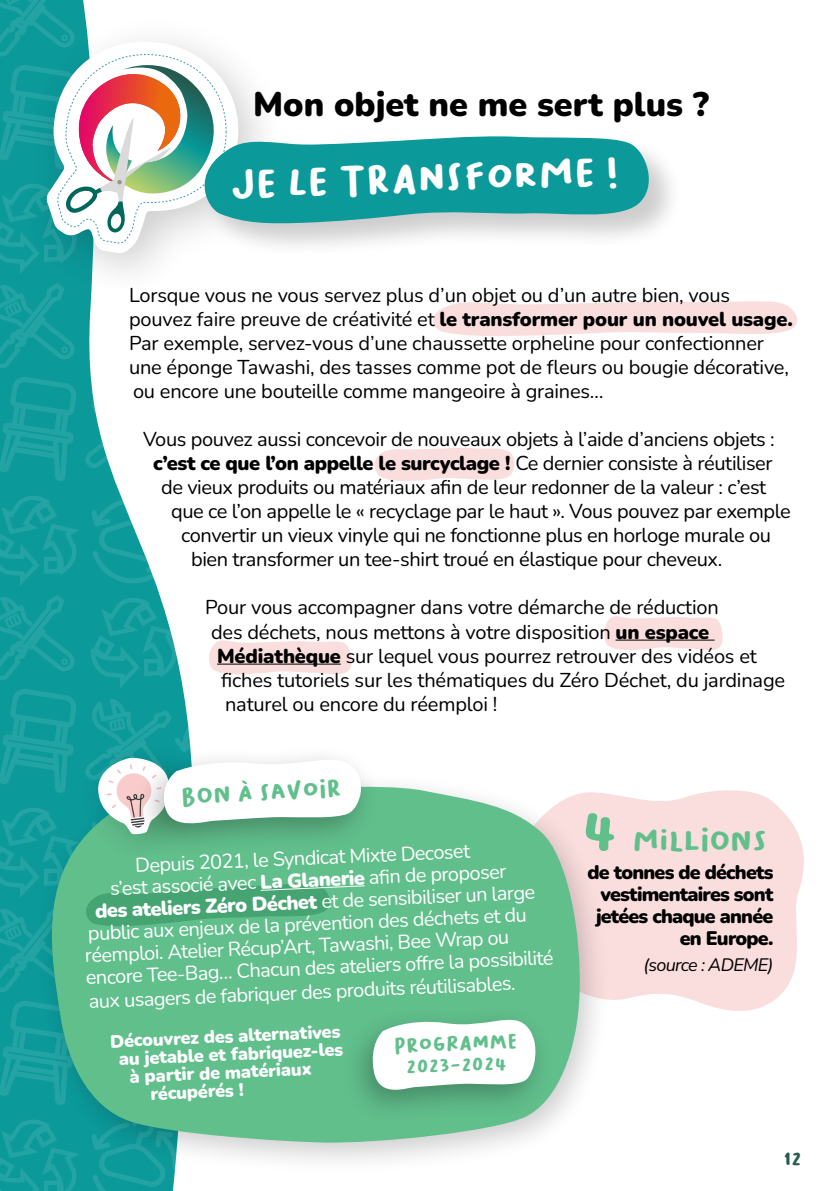
<style>
.page{position:relative;width:840px;height:1191px;background:#fff}
.page>*{position:absolute;margin:0;border:0;box-sizing:border-box;transform-origin:0 0}
.t1{font:40px "Bakso Sapi";color:#fff}
.t2{font:900 34px "Nunito";color:#000}
.t3{font:30px "Bakso Sapi";color:#61bf8c}
.t4{font:24px "Bakso Sapi";color:#61bf8c}
.t5{font:20px/24px "Nunito";letter-spacing:-.01em;color:#000}
.t6{font:20px/22.2px "Nunito";color:#fff;text-align:center}
.t7{font:900 20px "Nunito";letter-spacing:-.02em;color:#000}
.t8{font:20px/22px "Bakso Sapi";color:#61bf8c;text-align:center}
.t9{font:20px "Bakso Sapi";color:#275b50}
.t10{font:900 19.6px/22px "Nunito";letter-spacing:-.04em;color:#000;text-align:right}
.t11{font:900 18px "Nunito";color:#fff}
.t12{font:italic 18px "Nunito";letter-spacing:-.04em;color:#000}
.s1{font-weight:900}
.s2{font-weight:400}
.s3{font-size:60px}
</style>
<div class="page">
<svg style="left:0;top:0;width:190px;height:1191px;fill:#0c999a"></svg>
<svg style="left:604px;top:616px;width:119px;height:34px;background:#f8dfdf"></svg>
<svg style="left:374px;top:448px;width:141px;height:33px;background:#fae1e1"></svg>
<svg style="left:433px;top:301px;width:364px;height:35px;background:#fae2e2"></svg>
<svg style="left:209px;top:640px;width:143px;height:34px;background:#f7dfdf"></svg>
<hr style="left:615px;top:640px;width:99px;height:1px;background:#000">
<hr style="left:217px;top:664px;width:123px;height:1px;background:#000">
<img style="left:5px;top:0;width:185px;height:288px">
<img style="left:15px;top:12px;width:246px;height:276px">
<svg style="left:47px;top:45px;width:190px;height:205px"></svg>
<div style="left:203px;top:134px;width:480px;height:124px;background:#000;opacity:.2"></div>
<svg style="left:188px;top:135px;width:469px;height:89px;background:#37a8a8"></svg>
<svg style="left:611px;top:790px;width:193px;height:221px;background:#fae1e1"></svg>
<div style="left:34px;top:770px;width:577px;height:406px;background:#000;opacity:.2"></div>
<svg style="left:39px;top:782px;width:542px;height:361px;background:#68c096"></svg>
<img style="left:62px;top:741px;width:150px;height:123px">
<div style="left:133px;top:745px;width:246px;height:113px;background:#000;opacity:.29"></div>
<svg style="left:79px;top:881px;width:286px;height:45px;background:#52b07e"></svg>
<div style="left:341px;top:1005px;width:212px;height:119px;background:#000;opacity:.29"></div>
<svg style="left:368px;top:1011px;width:173px;height:88px"></svg>
<svg style="left:608px;top:158px;width:8px;height:31px"></svg>
<svg style="left:98px;top:752px;width:270px;height:82px"></svg>
<h2 class="t2" style="left:253px;top:79px;width:457px">Mon objet ne me sert plus ?</h2>
<h1 class="t1" style="left:229px;top:162px;width:137px;rotate:-2deg">JELE TRA</h1>
<h1 class="t1" style="left:416px;top:155px;width:106px;rotate:-2deg">NSFORME</h1>
<p class="t5" style="left:129px;top:283px;width:665px">Lorsque vous ne vous servez plus d’un objet ou d’un autre bien, vous pouvez faire preuve de créativité et <span class="s1">le transformer pour un nouvel usage.<br></span>Par exemple, servez-vous d’une chaussette orpheline pour confectionner une éponge Tawashi, des tasses comme pot de fleurs ou bougie décorative, ou encore une bouteille comme mangeoire à graines…</p>
<p class="t5" style="left:143px;top:427px;width:633px">Vous pouvez aussi concevoir de nouveaux objets à l’aide d’anciens objets :</p>
<p class="t7" style="left:153px;top:449px;width:620px">c’est ce que l’on appelle le surcyclage ! <span class="s2">Ce dernier consiste à réutiliser</span></p>
<p class="t5" style="left:161px;top:475px;width:606px">de vieux produits ou matériaux afin de leur redonner de la valeur : c’est</p>
<p class="t5" style="left:171px;top:499px;width:621px">que ce l’on appelle le « recyclage par le haut ». Vous pouvez par exemple</p>
<p class="t5" style="left:181px;top:523px;width:591px">convertir un vieux vinyle qui ne fonctionne plus en horloge murale ou</p>
<p class="t5" style="left:191px;top:547px;width:532px">bien transformer un tee-shirt troué en élastique pour cheveux.</p>
<p class="t5" style="left:205px;top:595px;width:515px">Pour vous accompagner dans votre démarche de réduction</p>
<p class="t5" style="left:211px;top:619px;width:499px">des déchets, nous mettons à votre disposition <span class="s1">un espace</span></p>
<p class="t5" style="left:217px;top:643px;width:541px"><span class="s1">Médiathèque</span> sur lequel vous pourrez retrouver des vidéos et</p>
<p class="t5" style="left:221px;top:667px;width:565px">fiches tutoriels sur les thématiques du Zéro Déchet, du jardinage</p>
<p class="t5" style="left:225px;top:691px;width:273px">naturel ou encore du réemploi !</p>
<p class="t4" style="left:236px;top:780px;width:107px;rotate:-3deg">À SAV OIR</p>
<p class="t6" style="left:108px;top:856px;width:398px;line-height:21.4px;rotate:-3deg">Depuis 2021, le Syndicat Mixte Decoset<br>s’est associé avec <span class="s1">La Glanerie</span> afi n de proposer</p>
<p class="t6" style="left:82px;top:902px;width:469px;text-align:left;text-indent:13px;rotate:-3deg"><span class="s1">des ateliers Zéro Déchet</span> et de sensibiliser un large public aux enjeux de la prévention des déchets et du réemploi. Atelier Récup’Art, Tawashi, Bee Wrap ou encore Tee-Bag… Chacun des ateliers offre la possibilité aux usagers de fabriquer des produits réutilisables.</p>
<p class="t11" style="left:109px;top:1029px;width:232px;rotate:-3deg">Découvrez des alternatives</p>
<p class="t8" style="left:393px;top:1034px;width:126px;rotate:-2deg">Programme<br>2023-2024</p>
<p class="t11" style="left:118px;top:1047px;width:226px;rotate:-3deg">au jetable et fabriquez-les</p>
<p class="t11" style="left:129px;top:1064px;width:184px;rotate:-3deg">à partir de matériaux</p>
<p class="t11" style="left:150px;top:1081px;width:95px;rotate:-3deg">récupérés !</p>
<h3 class="t3" style="left:581px;top:823px;width:147px"><span class="s3">4</span> MILLIONS</h3>
<p class="t10" style="left:587px;top:860px;width:187px">de tonnes de déchets vestimentaires sont jetées chaque année en Europe.</p>
<p class="t12" style="left:643px;top:952px;width:131px">(source : ADEME)</p>
<p class="t9" style="left:782px;top:1147px;width:20px">12</p>
</div>
